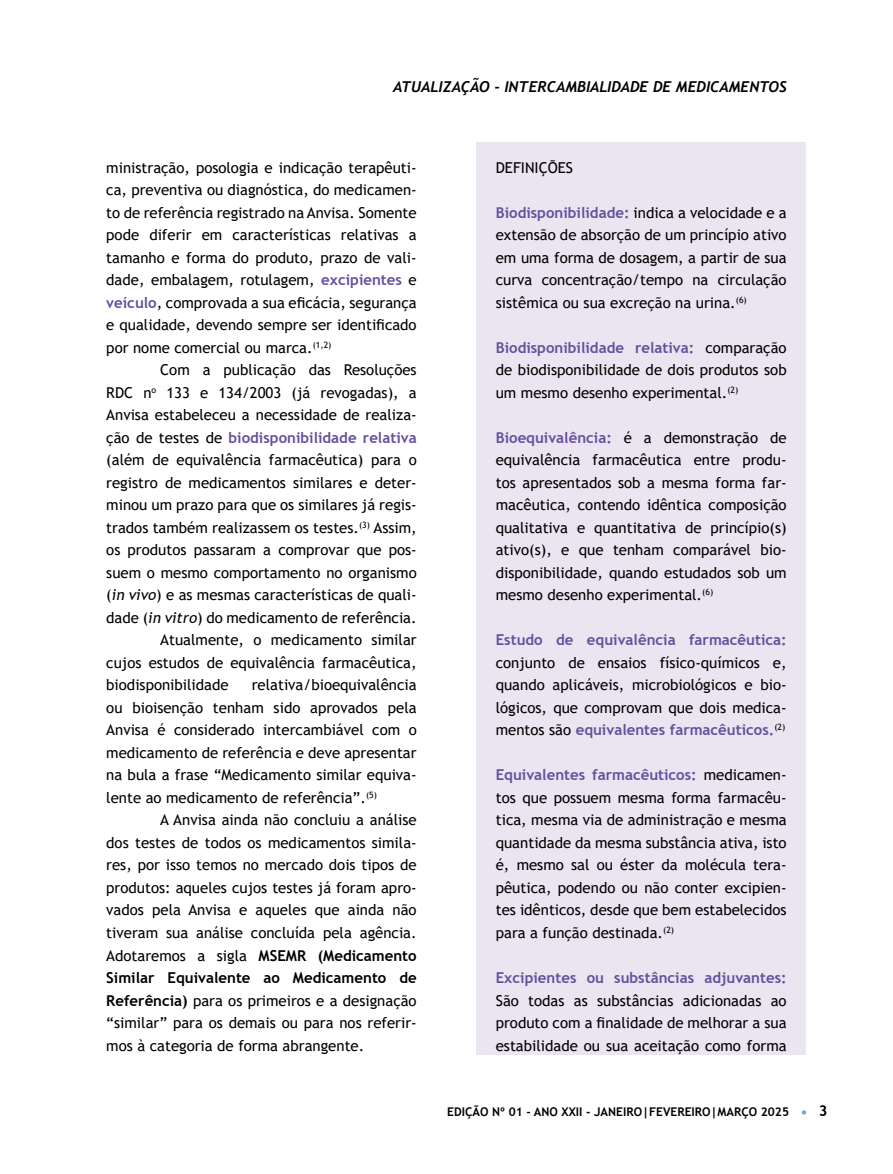
<style>
.page{position:relative;width:893px;height:1174px;background:#fff}
.page>*{position:absolute;margin:0;border:0;box-sizing:border-box;transform-origin:0 0}
.t1{font:15px/22.5px "Trebuchet MS";color:#000;text-align:justify}
.t2{font:700 15px "Trebuchet MS";color:#65509c}
.t3{font:italic 700 15px "Trebuchet";color:#000}
.t4{font:700 15px "Trebuchet MS";color:#000}
.t5{font:700 12px "Trebuchet MS";color:#000}
.s1{font-weight:700;color:#65509c}
.s2{font-weight:400;color:#000}
.s3{font-style:italic}
.s4{font-weight:700}
</style>
<div class="page">
<svg style="left:802px;top:1110px;width:4px;height:4px"></svg>
<div style="left:476px;top:142px;width:330px;height:912px;background:#eae5f1"></div>
<p class="t3" style="left:393px;top:77px;width:395px">ATUALIZAÇÃO - INTERCAMBIALIDADE DE MEDICAMENTOS</p>
<p class="t1" style="left:106px;top:156px;width:312px">ministração, posologia e indicação terapêuti&shy;ca, preventiva ou diagnóstica, do medicamen&shy;to de referência registrado na Anvisa. Somente pode diferir em características relativas a tamanho e forma do produto, prazo de vali&shy;dade, embalagem, rotulagem, <span class="s1">excipientes</span> e <span class="s1">veículo</span>, comprovada a sua eficácia, segurança e qualidade, devendo sempre ser identificado por nome comercial ou marca.<sup>(1,2)</sup></p>
<p class="t1" style="left:160px;top:358px;width:258px">Com a publicação das Resoluções</p>
<p class="t1" style="left:106px;top:381px;width:312px">RDC n<sup>o</sup> 133 e 134/2003 (já revogadas), a</p>
<p class="t1" style="left:106px;top:403px;width:312px">Anvisa estabeleceu a necessidade de realiza-</p>
<p class="t2" style="left:106px;top:428px;width:312px"><span class="s2">ção de testes de</span> biodisponibilidade relativa</p>
<p class="t1" style="left:106px;top:448px;width:312px">(além de equivalência farmacêutica) para o</p>
<p class="t1" style="left:106px;top:471px;width:312px">registro de medicamentos similares e deter-</p>
<p class="t1" style="left:106px;top:493px;width:312px">minou um prazo para que os similares já regis-</p>
<p class="t1" style="left:106px;top:516px;width:312px">trados também realizassem os testes.<sup>(3)</sup> Assim,</p>
<p class="t1" style="left:106px;top:538px;width:312px">os produtos passaram a comprovar que pos-</p>
<p class="t1" style="left:106px;top:561px;width:312px">suem o mesmo comportamento no organismo</p>
<p class="t1" style="left:106px;top:583px;width:312px">(<span class="s3">in vivo</span>) e as mesmas características de quali-</p>
<p class="t1" style="left:106px;top:606px;width:312px">dade (<span class="s3">in vitro</span>) do medicamento de referência.</p>
<p class="t1" style="left:160px;top:628px;width:258px">Atualmente, o medicamento similar</p>
<p class="t1" style="left:106px;top:651px;width:312px">cujos estudos de equivalência farmacêutica,</p>
<p class="t1" style="left:106px;top:673px;width:124px">biodisponibilidade</p>
<p class="t1" style="left:106px;top:673px;width:312px;text-indent:145px">relativa/bioequivalência ou bioisenção tenham sido aprovados pela Anvisa é considerado intercambiável com o medicamento de referência e deve apresentar na bula a frase “Medicamento similar equiva&shy;lente ao medicamento de referência”.<sup>(5)</sup></p>
<p class="t1" style="left:106px;top:808px;width:312px;text-indent:54px">A Anvisa ainda não concluiu a análise dos testes de todos os medicamentos simila&shy;res, por isso temos no mercado dois tipos de produtos: aqueles cujos testes já foram apro&shy;vados pela Anvisa e aqueles que ainda não tiveram sua análise concluída pela agência.<br>Adotaremos a sigla <span class="s4">MSEMR (Medicamento Similar Equivalente ao Medicamento de Referência)</span> para os primeiros e a designação “similar” para os demais ou para nos referir&shy;mos à categoria de forma abrangente.</p>
<p class="t1" style="left:496px;top:156px;width:79px">DEFINIÇÕES</p>
<p class="t1" style="left:496px;top:201px;width:292px"><span class="s1">Biodisponibilidade:</span> indica a velocidade e a extensão de absorção de um princípio ativo em uma forma de dosagem, a partir de sua curva concentração/tempo na circulação sistêmica ou sua excreção na urina.<sup>(6)</sup></p>
<p class="t1" style="left:496px;top:336px;width:292px"><span class="s1">Biodisponibilidade relativa:</span> comparação de biodisponibilidade de dois produtos sob um mesmo desenho experimental.<sup>(2)</sup></p>
<p class="t1" style="left:496px;top:426px;width:292px"><span class="s1">Bioequivalência:</span> é a demonstração de equivalência farmacêutica entre produ&shy;tos apresentados sob a mesma forma far&shy;macêutica, contendo idêntica composição qualitativa e quantitativa de princípio(s) ativo(s), e que tenham comparável bio&shy;disponibilidade, quando estudados sob um mesmo desenho experimental.<sup>(6)</sup></p>
<p class="t2" style="left:496px;top:630px;width:292px">Estudo de equivalência farmacêutica:</p>
<p class="t1" style="left:496px;top:651px;width:292px">conjunto de ensaios físico-químicos e, quando aplicáveis, microbiológicos e bio&shy;lógicos, que comprovam que dois medica&shy;mentos são <span class="s1">equivalentes farmacêuticos.</span><sup>(2)</sup></p>
<p class="t1" style="left:496px;top:763px;width:292px"><span class="s1">Equivalentes farmacêuticos:</span> medicamen&shy;tos que possuem mesma forma farmacêu&shy;tica, mesma via de administração e mesma quantidade da mesma substância ativa, isto é, mesmo sal ou éster da molécula tera&shy;pêutica, podendo ou não conter excipien&shy;tes idênticos, desde que bem estabelecidos para a função destinada.<sup>(2)</sup></p>
<p class="t2" style="left:496px;top:968px;width:292px">Excipientes ou substâncias adjuvantes:</p>
<p class="t1" style="left:496px;top:988px;width:292px">São todas as substâncias adicionadas ao produto com a finalidade de melhorar a sua estabilidade ou sua aceitação como forma</p>
<p class="t5" style="left:447px;top:1104px;width:343px">EDIÇÃO Nº 01 - ANO XXII - JANEIRO|FEVEREIRO|MARÇO 2025</p>
<p class="t4" style="left:819px;top:1101px;width:10px">3</p>
</div>
